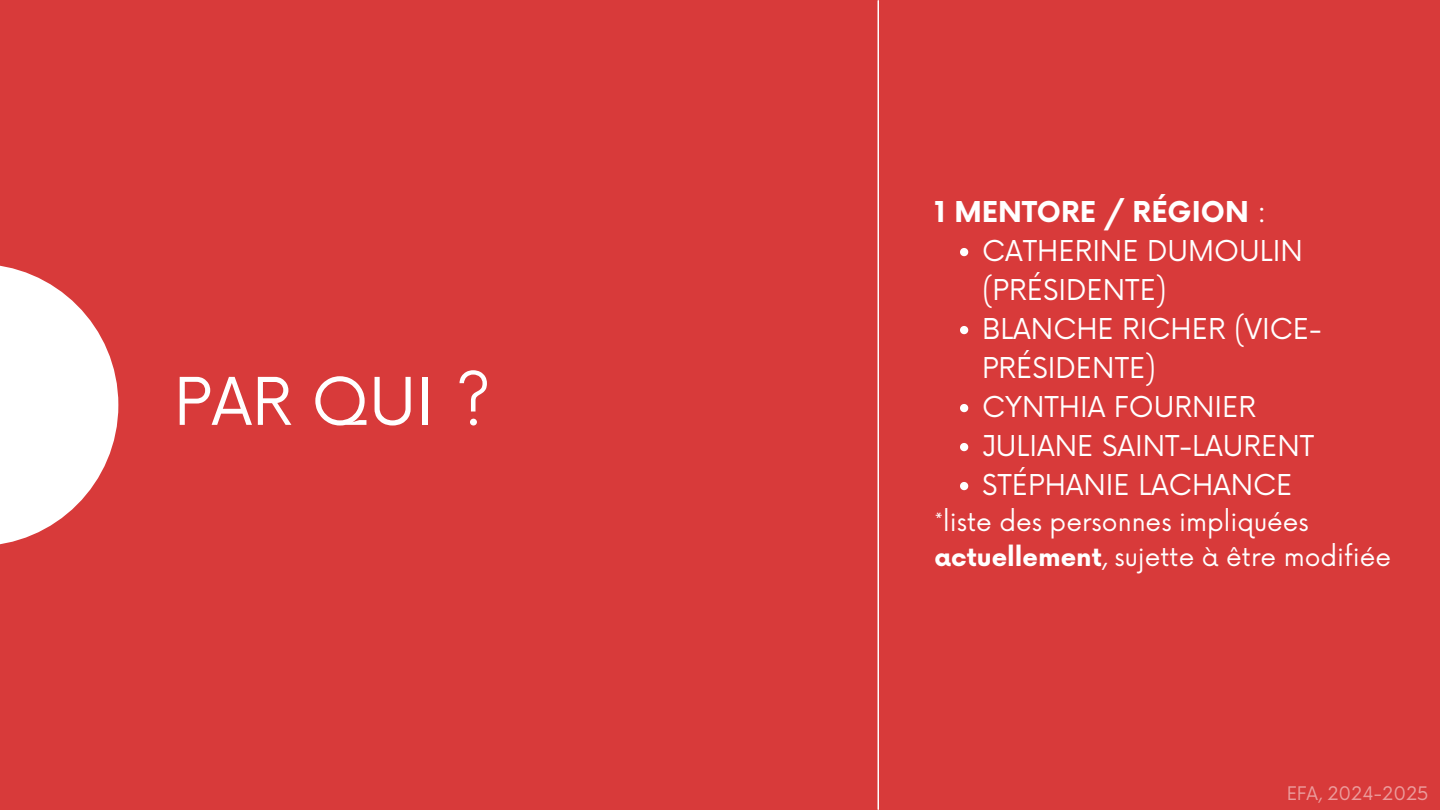
<style>
.page{position:relative;width:1440px;height:810px;background:#d83a3a}
.page>*{position:absolute;margin:0;border:0;box-sizing:border-box;transform-origin:0 0}
.t1{font:64px "Now";color:#fff}
.t2{font:28px/39px "Now";color:#fff}
.t3{font:700 28px "Now";color:#fff}
.t4{font:25px/34.5px "Now";color:#fff}
.t5{font:18.3px "Now";color:#fff}
.s1{font-weight:400}
.s2{font-weight:700}
</style>
<div class="page">
<svg style="left:960px;top:248px;width:8px;height:8px"></svg>
<svg style="left:960px;top:326px;width:8px;height:8px"></svg>
<svg style="left:960px;top:404px;width:8px;height:8px"></svg>
<svg style="left:960px;top:443px;width:8px;height:8px"></svg>
<svg style="left:960px;top:482px;width:8px;height:8px"></svg>
<hr style="left:878px;top:1px;width:1px;height:808px;background:#fff">
<svg style="left:0;top:265px;width:118px;height:280px"></svg>
<p class="t1" style="left:174px;top:366px;width:319px">PAR QUI ?</p>
<h1 class="t3" style="left:935px;top:197px;width:333px">1 MENTORE / RÉGION <span class="s1">:</span></h1>
<p class="t2" style="left:982px;top:233px;width:322px">CATHERINE DUMOULIN (PRÉSIDENTE)</p>
<h2 class="t2" style="left:982px;top:311px;width:341px">BLANCHE RICHER (VICE-<br>PRÉSIDENTE)</h2>
<p class="t2" style="left:982px;top:389px;width:275px">CYNTHIA FOURNIER</p>
<p class="t2" style="left:982px;top:428px;width:334px">JULIANE SAINT-LAURENT</p>
<p class="t2" style="left:982px;top:467px;width:312px">STÉPHANIE LACHANCE</p>
<p class="t4" style="left:935px;top:506px;width:458px">*liste des personnes impliquées <span class="s2">actuellement</span>, sujette à être modifiée</p>
<p class="t5" style="left:1286px;top:783px;width:144px">EFA, 2024-2025</p>
</div>
